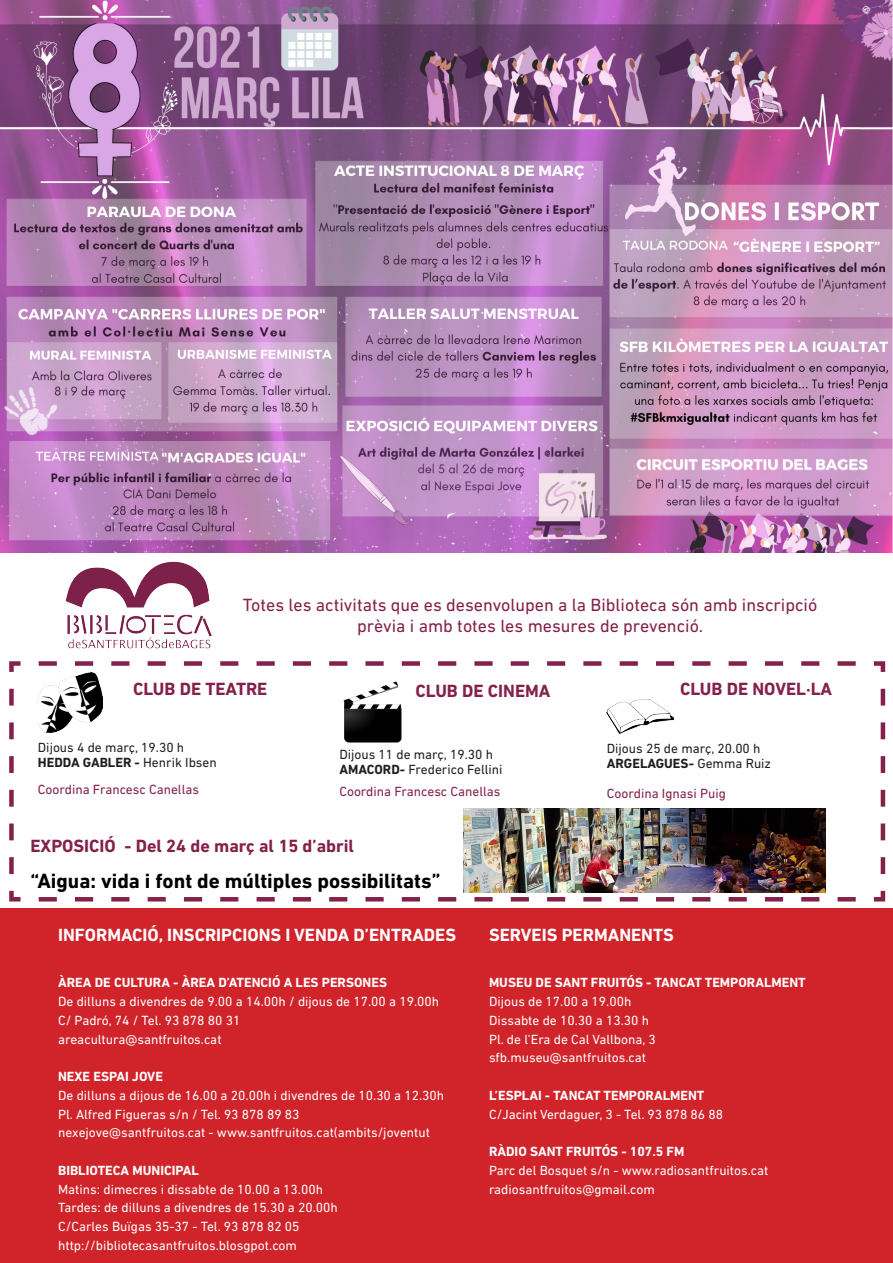
<style>
.page{position:relative;width:893px;height:1263px;background:#fff}
.page>*{position:absolute;margin:0;border:0;box-sizing:border-box;transform-origin:0 0}
.t1{font:700 21px "DIN Next LT Pro";color:#000}
.t2{font:18px/21.6px "DIN Next LT Pro";color:#84214a;text-align:center}
.t3{font:700 18px "DIN Next LT Pro";color:#84214a}
.t4{font:700 18px "DIN Next LT Pro";color:#fff}
.t5{font:13.5px "DIN Next LT Pro";color:#fff}
.t6{font:700 13.5px "DIN Next LT Pro";color:#fff}
.t7{font:13.5px "DIN Next LT Pro";color:#231f20}
.t8{font:13.5px "DIN Next LT Pro";color:#84214a}
.t9{font:700 13.5px "DIN Next LT Pro";color:#231f20}
.s1{font-weight:400}
.s2{font-weight:700}
</style>
<div class="page">
<svg style="left:9px;top:661px;width:877px;height:241px"></svg>
<div style="left:0;top:909px;width:893px;height:354px;background:#d1232a"></div>
<img style="left:63px;top:561px;width:165px;height:116px">
<img style="left:344px;top:681px;width:57px;height:61px">
<img style="left:607px;top:699px;width:66px;height:34px">
<img style="left:38px;top:672px;width:64px;height:60px">
<img style="left:463px;top:809px;width:362px;height:84px">
<img style="left:0;top:0;width:893px;height:553px">
<p class="t2" style="left:243px;top:594px;width:576px">Totes les activitats que es desenvolupen a la Biblioteca són amb inscripció prèvia i amb totes les mesures de prevenció.</p>
<p class="t3" style="left:133px;top:678px;width:136px">CLUB DE TEATRE</p>
<p class="t3" style="left:415px;top:680px;width:137px">CLUB DE CINEMA</p>
<p class="t3" style="left:680px;top:678px;width:154px">CLUB DE NOVEL·LA</p>
<p class="t7" style="left:38px;top:739px;width:148px">Dijous 4 de març, 19.30 h</p>
<p class="t9" style="left:38px;top:754px;width:180px">HEDDA GABLER - <span class="s1">Henrik Ibsen</span></p>
<p class="t7" style="left:339px;top:746px;width:155px">Dijous 11 de març, 19.30 h</p>
<p class="t7" style="left:339px;top:761px;width:165px"><span class="s2">AMACORD-</span> Frederico Fellini</p>
<p class="t7" style="left:607px;top:740px;width:155px">Dijous 25 de març, 20.00 h</p>
<p class="t9" style="left:607px;top:755px;width:166px">ARGELAGUES- <span class="s1">Gemma Ruiz</span></p>
<p class="t8" style="left:38px;top:782px;width:163px">Coordina Francesc Canellas</p>
<p class="t8" style="left:339px;top:784px;width:163px">Coordina Francesc Canellas</p>
<p class="t8" style="left:607px;top:786px;width:120px">Coordina Ignasi Puig</p>
<p class="t3" style="left:30px;top:835px;width:325px">EXPOSICIÓ - Del 24 de març al 15 d’abril</p>
<p class="t1" style="left:30px;top:869px;width:411px">“Aigua: vida i font de múltiples possibilitats”</p>
<p class="t4" style="left:58px;top:924px;width:400px">INFORMACIÓ, INSCRIPCIONS I VENDA D’ENTRADES</p>
<p class="t6" style="left:58px;top:975px;width:330px">ÀREA DE CULTURA - ÀREA D’ATENCIÓ A LES PERSONES</p>
<p class="t5" style="left:58px;top:993px;width:383px">De dilluns a divendres de 9.00 a 14.00h / dijous de 17.00 a 19.00h</p>
<p class="t5" style="left:58px;top:1012px;width:184px">C/ Padró, 74 / Tel. 93 878 80 31</p>
<p class="t5" style="left:58px;top:1031px;width:165px">areacultura@santfruitos.cat</p>
<p class="t6" style="left:58px;top:1068px;width:106px">NEXE ESPAI JOVE</p>
<p class="t5" style="left:58px;top:1087px;width:388px">De dilluns a dijous de 16.00 a 20.00h i divendres de 10.30 a 12.30h</p>
<p class="t5" style="left:58px;top:1106px;width:243px">Pl. Alfred Figueras s/n / Tel. 93 878 89 83</p>
<p class="t5" style="left:58px;top:1125px;width:373px">nexejove@santfruitos.cat - www.santfruitos.cat(ambits/joventut</p>
<p class="t6" style="left:58px;top:1162px;width:142px">BIBLIOTECA MUNICIPAL</p>
<p class="t5" style="left:58px;top:1181px;width:266px">Matins: dimecres i dissabte de 10.00 a 13.00h</p>
<p class="t5" style="left:58px;top:1200px;width:281px">Tardes: de dilluns a divendres de 15.30 a 20.00h</p>
<p class="t5" style="left:58px;top:1219px;width:243px">C/Carles Buïgas 35-37 - Tel. 93 878 82 05</p>
<p class="t5" style="left:58px;top:1237px;width:240px">http://bibliotecasantfruitos.blosgpot.com</p>
<p class="t4" style="left:489px;top:924px;width:186px">SERVEIS PERMANENTS</p>
<p class="t6" style="left:489px;top:975px;width:318px">MUSEU DE SANT FRUITÓS - TANCAT TEMPORALMENT</p>
<p class="t5" style="left:489px;top:993px;width:144px">Dijous de 17.00 a 19.00h</p>
<p class="t5" style="left:489px;top:1012px;width:162px">Dissabte de 10.30 a 13.30 h</p>
<p class="t5" style="left:489px;top:1031px;width:168px">Pl. de l’Era de Cal Vallbona, 3</p>
<p class="t5" style="left:489px;top:1050px;width:159px">sfb.museu@santfruitos.cat</p>
<p class="t6" style="left:489px;top:1087px;width:217px">L’ESPLAI - TANCAT TEMPORALMENT</p>
<p class="t5" style="left:489px;top:1106px;width:236px">C/Jacint Verdaguer, 3 - Tel. 93 878 86 88</p>
<p class="t6" style="left:489px;top:1143px;width:197px">RÀDIO SANT FRUITÓS - 107.5 FM</p>
<p class="t5" style="left:489px;top:1162px;width:281px">Parc del Bosquet s/n - www.radiosantfruitos.cat</p>
<p class="t5" style="left:489px;top:1181px;width:167px">radiosantfruitos@gmail.com</p>
</div>
